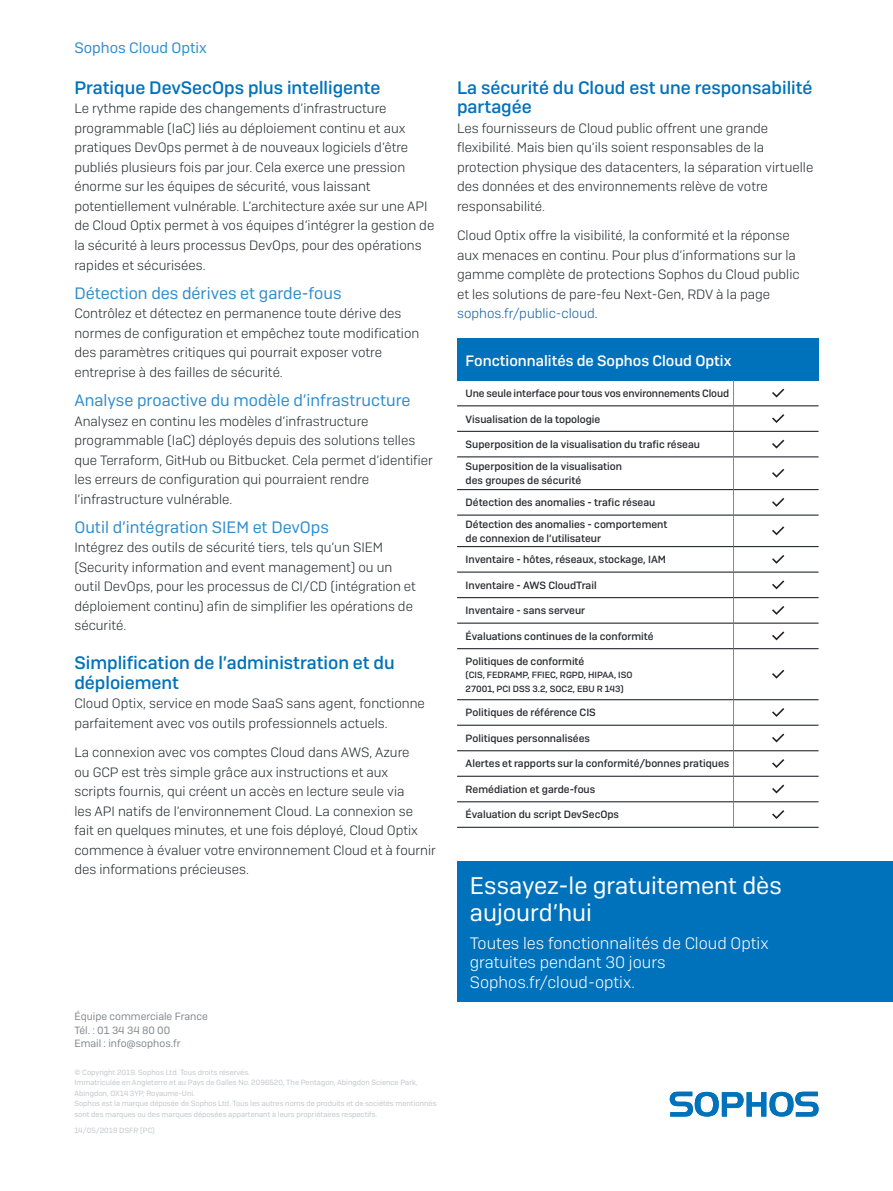
<style>
.page{position:relative;width:893px;height:1191px;background:#fff}
.page>*{position:absolute;margin:0;border:0;box-sizing:border-box;transform-origin:0 0}
.CTA_Heading{font:24px/27px "Sophos Sans";color:#fff}
.Subheading_1{font:500 18px/19.5px "Sophos Sans";color:#0072bc}
.Subheading_2{font:16.5px "Sophos Sans";color:#308ecd}
.CTA_Copy{font:300 16.5px/19.5px "Sophos Sans";color:#fff}
.Table_Header{font:500 15px "Sophos Sans";color:#fff}
.t1{font:15px "Sophos Sans";color:#308ecd}
.Body_Copy{font:300 13.5px/19.5px "Sophos Sans";color:#282c31}
.Table_Left_Column{font:500 10.5px/13.5px "Sophos Sans";color:#282c31}
.Sales_Address{font:10.5px "Sophos Sans";color:#81898e}
.Table_Left_Column-2{font:500 9px/13.5px "Sophos Sans";color:#282c31}
.Copyright{font:7.5px/10.5px "Sophos Sans";color:#c2c6c9}
.Job_No__and_Version{font:7.5px "Sophos Sans";color:#c2c6c9}
.s1{color:#175d9e}
</style>
<div class="page">
<div style="left:457px;top:861px;width:436px;height:140px;background:#0072bc"></div>
<div style="left:457px;top:338px;width:362px;height:42px;background:#0072bc"></div>
<hr style="left:457px;top:405px;width:276px;height:1px;background:#282c31">
<hr style="left:457px;top:431px;width:276px;height:1px;background:#282c31">
<hr style="left:457px;top:456px;width:276px;height:1px;background:#282c31">
<hr style="left:457px;top:489px;width:276px;height:1px;background:#282c31">
<svg style="left:733px;top:380px;width:1px;height:76px"></svg>
<hr style="left:733px;top:457px;width:1px;height:32px;background:#81898e">
<svg style="left:733px;top:490px;width:1px;height:24px"></svg>
<hr style="left:733px;top:515px;width:1px;height:31px;background:#81898e">
<svg style="left:733px;top:547px;width:1px;height:101px"></svg>
<hr style="left:733px;top:649px;width:1px;height:50px;background:#81898e">
<svg style="left:733px;top:700px;width:1px;height:126px"></svg>
<hr style="left:733px;top:405px;width:86px;height:1px;background:#282c31">
<hr style="left:733px;top:431px;width:86px;height:1px;background:#282c31">
<hr style="left:733px;top:456px;width:86px;height:1px;background:#282c31">
<hr style="left:733px;top:489px;width:86px;height:1px;background:#282c31">
<hr style="left:457px;top:514px;width:276px;height:1px;background:#282c31">
<hr style="left:733px;top:514px;width:86px;height:1px;background:#282c31">
<hr style="left:457px;top:546px;width:276px;height:1px;background:#282c31">
<hr style="left:733px;top:546px;width:86px;height:1px;background:#282c31">
<hr style="left:457px;top:571px;width:276px;height:1px;background:#282c31">
<hr style="left:733px;top:571px;width:86px;height:1px;background:#282c31">
<hr style="left:457px;top:597px;width:276px;height:1px;background:#282c31">
<hr style="left:733px;top:597px;width:86px;height:1px;background:#282c31">
<hr style="left:457px;top:622px;width:276px;height:1px;background:#282c31">
<hr style="left:733px;top:622px;width:86px;height:1px;background:#282c31">
<hr style="left:457px;top:648px;width:276px;height:1px;background:#282c31">
<hr style="left:733px;top:648px;width:86px;height:1px;background:#282c31">
<hr style="left:457px;top:699px;width:276px;height:1px;background:#282c31">
<hr style="left:733px;top:699px;width:86px;height:1px;background:#282c31">
<hr style="left:457px;top:724px;width:276px;height:2px;background:#282c31">
<hr style="left:733px;top:724px;width:86px;height:2px;background:#282c31">
<hr style="left:457px;top:750px;width:276px;height:1px;background:#282c31">
<hr style="left:733px;top:750px;width:86px;height:1px;background:#282c31">
<hr style="left:457px;top:775px;width:276px;height:2px;background:#282c31">
<hr style="left:733px;top:775px;width:86px;height:2px;background:#282c31">
<hr style="left:457px;top:801px;width:276px;height:1px;background:#282c31">
<hr style="left:733px;top:801px;width:86px;height:1px;background:#282c31">
<hr style="left:457px;top:826px;width:276px;height:2px;background:#282c31">
<hr style="left:733px;top:826px;width:86px;height:2px;background:#282c31">
<svg style="left:772px;top:388px;width:12px;height:9px"></svg>
<svg style="left:772px;top:414px;width:12px;height:9px"></svg>
<svg style="left:772px;top:439px;width:12px;height:9px"></svg>
<svg style="left:772px;top:469px;width:12px;height:9px"></svg>
<svg style="left:772px;top:498px;width:12px;height:9px"></svg>
<svg style="left:772px;top:526px;width:12px;height:9px"></svg>
<svg style="left:772px;top:555px;width:12px;height:9px"></svg>
<svg style="left:772px;top:580px;width:12px;height:9px"></svg>
<svg style="left:772px;top:606px;width:12px;height:9px"></svg>
<svg style="left:772px;top:631px;width:12px;height:9px"></svg>
<svg style="left:772px;top:669px;width:12px;height:9px"></svg>
<svg style="left:772px;top:708px;width:12px;height:9px"></svg>
<svg style="left:772px;top:733px;width:12px;height:9px"></svg>
<svg style="left:772px;top:759px;width:12px;height:9px"></svg>
<svg style="left:772px;top:784px;width:12px;height:9px"></svg>
<svg style="left:772px;top:810px;width:12px;height:9px"></svg>
<svg style="left:670px;top:1091px;width:149px;height:25px"></svg>
<p class="t1" style="left:74px;top:39px;width:134px">Sophos Cloud Optix</p>
<p class="Subheading_1" style="left:74px;top:78px;width:308px">Pratique DevSecOps plus intelligente</p>
<p class="Body_Copy" style="left:74px;top:99px;width:361px">Le rythme rapide des changements d’infrastructure programmable (IaC) liés au déploiement continu et aux pratiques DevOps permet à de nouveaux logiciels d’être publiés plusieurs fois par jour. Cela exerce une pression énorme sur les équipes de sécurité, vous laissant potentiellement vulnérable. L’architecture axée sur une API de Cloud Optix permet à vos équipes d’intégrer la gestion de la sécurité à leurs processus DevOps, pour des opérations rapides et sécurisées.</p>
<p class="Subheading_2" style="left:74px;top:283px;width:269px">Détection des dérives et garde-fous</p>
<p class="Body_Copy" style="left:74px;top:303px;width:346px">Contrôlez et détectez en permanence toute dérive des normes de configuration et empêchez toute modification des paramètres critiques qui pourrait exposer votre entreprise à des failles de sécurité.</p>
<p class="Subheading_2" style="left:74px;top:390px;width:338px">Analyse proactive du modèle d’infrastructure</p>
<p class="Body_Copy" style="left:74px;top:411px;width:360px">Analysez en continu les modèles d’infrastructure programmable (IaC) déployés depuis des solutions telles que Terraform, GitHub ou Bitbucket. Cela permet d’identifier les erreurs de configuration qui pourraient rendre l’infrastructure vulnérable.</p>
<p class="Subheading_2" style="left:74px;top:517px;width:256px">Outil d’intégration SIEM et DevOps</p>
<p class="Body_Copy" style="left:74px;top:537px;width:343px">Intégrez des outils de sécurité tiers, tels qu’un SIEM (Security information and event management) ou un outil DevOps, pour les processus de CI/CD (intégration et déploiement continu) afin de simplifier les opérations de sécurité.</p>
<p class="Subheading_1" style="left:74px;top:653px;width:322px">Simplification de l’administration et du déploiement</p>
<p class="Body_Copy" style="left:74px;top:693px;width:352px">Cloud Optix, service en mode SaaS sans agent, fonctionne parfaitement avec vos outils professionnels actuels.</p>
<p class="Body_Copy" style="left:74px;top:742px;width:363px">La connexion avec vos comptes Cloud dans AWS, Azure<br>ou GCP est très simple grâce aux instructions et aux<br>scripts fournis, qui créent un accès en lecture seule via<br>les API natifs de l’environnement Cloud. La connexion se fait en quelques minutes, et une fois déployé, Cloud Optix commence à évaluer votre environnement Cloud et à fournir des informations précieuses.</p>
<p class="Sales_Address" style="left:74px;top:1010px;width:135px">Équipe commerciale France</p>
<p class="Sales_Address" style="left:74px;top:1023px;width:97px">Tél. : 01 34 34 80 00</p>
<p class="Sales_Address" style="left:74px;top:1037px;width:108px">Email : info@sophos.fr</p>
<p class="Copyright" style="left:74px;top:1066px;width:177px">© Copyright 2019. Sophos Ltd. Tous droits réservés.</p>
<p class="Copyright" style="left:74px;top:1077px;width:345px">Immatriculée en Angleterre et au Pays de Galles No. 2096520, The Pentagon, Abingdon Science Park,<br>Abingdon, OX14 3YP, Royaume-Uni.</p>
<p class="Copyright" style="left:74px;top:1098px;width:364px">Sophos est la marque déposée de Sophos Ltd. Tous les autres noms de produits et de sociétés mentionnés sont des marques ou des marques déposées appartenant à leurs propriétaires respectifs.</p>
<p class="Job_No__and_Version" style="left:74px;top:1125px;width:82px">14/05/2019 DSFR (PC)</p>
<p class="Subheading_1" style="left:457px;top:78px;width:357px">La sécurité du Cloud est une responsabilité partagée</p>
<p class="Body_Copy" style="left:457px;top:118px;width:358px">Les fournisseurs de Cloud public offrent une grande flexibilité. Mais bien qu’ils soient responsables de la protection physique des datacenters, la séparation virtuelle des données et des environnements relève de votre responsabilité.</p>
<p class="Body_Copy" style="left:457px;top:225px;width:344px">Cloud Optix offre la visibilité, la conformité et la réponse aux menaces en continu. Pour plus d’informations sur la gamme complète de protections Sophos du Cloud public et les solutions de pare-feu Next-Gen, RDV à la page <span class="s1">sophos.fr/public-cloud</span>.</p>
<p class="Table_Header" style="left:466px;top:351px;width:267px">Fonctionnalités de Sophos Cloud Optix</p>
<p class="Table_Left_Column" style="left:466px;top:386px;width:265px">Une seule interface pour tous vos environnements Cloud</p>
<p class="Table_Left_Column" style="left:466px;top:412px;width:136px">Visualisation de la topologie</p>
<p class="Table_Left_Column" style="left:466px;top:437px;width:236px">Superposition de la visualisation du trafic réseau</p>
<p class="Table_Left_Column" style="left:466px;top:460px;width:158px">Superposition de la visualisation des groupes de sécurité</p>
<p class="Table_Left_Column" style="left:466px;top:496px;width:191px">Détection des anomalies - trafic réseau</p>
<p class="Table_Left_Column" style="left:466px;top:517px;width:203px">Détection des anomalies - comportement de connexion de l’utilisateur</p>
<p class="Table_Left_Column" style="left:466px;top:553px;width:202px">Inventaire - hôtes, réseaux, stockage, IAM</p>
<p class="Table_Left_Column" style="left:466px;top:578px;width:133px">Inventaire - AWS CloudTrail</p>
<p class="Table_Left_Column" style="left:466px;top:604px;width:121px">Inventaire - sans serveur</p>
<p class="Table_Left_Column" style="left:466px;top:629px;width:190px">Évaluations continues de la conformité</p>
<p class="Table_Left_Column" style="left:466px;top:654px;width:120px">Politiques de conformité</p>
<p class="Table_Left_Column-2" style="left:466px;top:668px;width:168px">(CIS, FEDRAMP, FFIEC, RGPD, HIPAA, ISO<br>27001, PCI DSS 3.2, SOC2, EBU R 143)</p>
<p class="Table_Left_Column" style="left:466px;top:706px;width:132px">Politiques de référence CIS</p>
<p class="Table_Left_Column" style="left:466px;top:731px;width:126px">Politiques personnalisées</p>
<p class="Table_Left_Column" style="left:466px;top:757px;width:265px">Alertes et rapports sur la conformité/bonnes pratiques</p>
<p class="Table_Left_Column" style="left:466px;top:782px;width:131px">Remédiation et garde-fous</p>
<p class="Table_Left_Column" style="left:466px;top:808px;width:155px">Évaluation du script DevSecOps</p>
<p class="CTA_Heading" style="left:470px;top:871px;width:313px">Essayez-le gratuitement dès aujourd’hui</p>
<p class="CTA_Copy" style="left:470px;top:933px;width:300px">Toutes les fonctionnalités de Cloud Optix gratuites pendant 30 jours</p>
<p class="CTA_Copy" style="left:470px;top:972px;width:166px">Sophos.fr/cloud-optix.</p>
</div>
